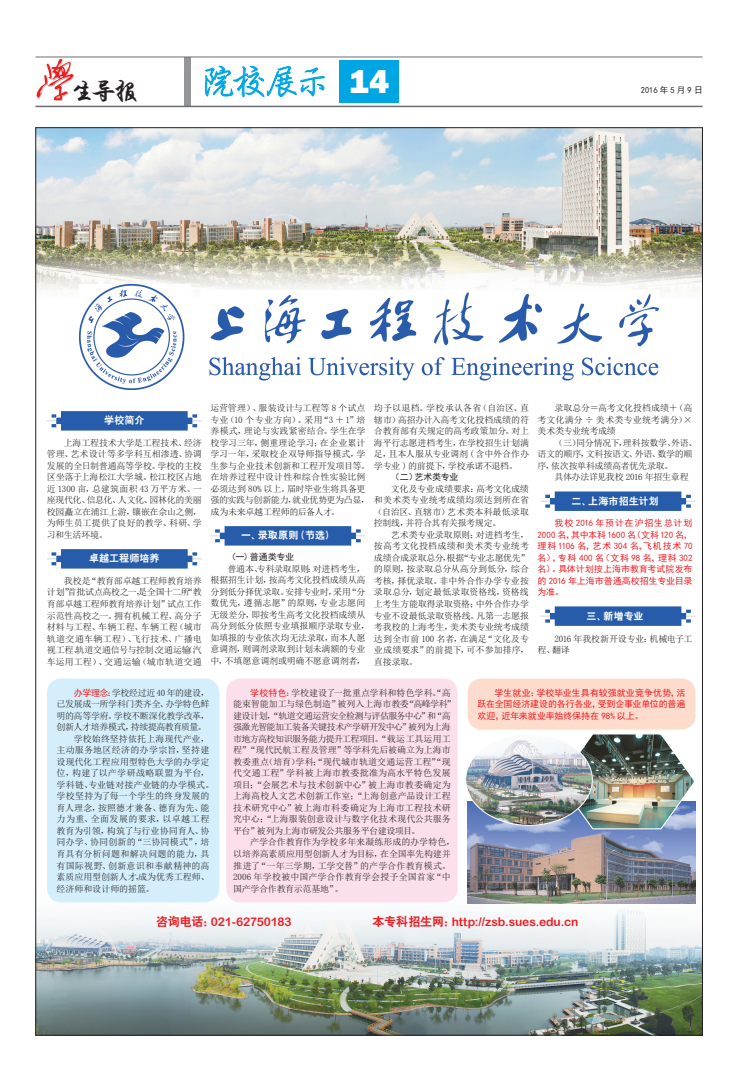
<style>
.page{position:relative;width:738px;height:1078px;background:#fff}
.page>*{position:absolute;margin:0;border:0;box-sizing:border-box;transform-origin:0 0}
.报眉{font:35px "H Yi 2 gj";color:#00a6e4}
.报眉-2{font:800 34px "Franklin Gothic";color:#fff}
.正文{font:24px "H Yi 4 gj";color:#231f20;scale:1.1 1}
.t1{font:12px "Arial Rounded MT Bold";letter-spacing:-.005em;color:#ee1d23}
.t2{font:10px "H Yb 2 gj";letter-spacing:.005em;color:#fff}
.t3{font:9px/11.5px "Sim Sun";letter-spacing:-.01em;color:#231f20;text-align:justify}
.t4{font:9px/11.5px "Sim Sun";letter-spacing:.01em;color:#231f20}
.t5{font:9px/11.5px "Sim Hei";letter-spacing:-.01em;color:#ee1d23;text-align:justify}
.t6{font:9px/11.5px "Sim Sun";letter-spacing:-.035em;color:#231f20}
.t7{font:9px "Sim Sun";letter-spacing:-.04em;color:#231f20}
.t8{font:9px "Sim Hei";letter-spacing:-.035em;color:#231f20}
.报眉-3{font:8.5px "Sim Hei";letter-spacing:.25em;color:#231f20}
.s1{font-family:"Sim Hei";color:#ee1d23}
.s2{font-family:"H Yb 2 gj"}
</style>
<div class="page">
<div style="left:184px;top:57px;width:7px;height:49px;background:#939598"></div>
<svg style="left:204px;top:56px;width:121px;height:52px"></svg>
<img style="left:36px;top:60px;width:38px;height:41px">
<svg style="left:73px;top:79px;width:65px;height:29px"></svg>
<hr style="left:35px;top:57px;width:667px;height:1px;background:#6c6d70">
<hr style="left:35px;top:106px;width:667px;height:1px;background:#6c6d70">
<div style="left:339px;top:61px;width:59px;height:42px;background:#00a6e4"></div>
<img style="left:37px;top:874px;width:663px;height:159px">
<img style="left:37px;top:129px;width:663px;height:162px">
<svg style="left:47px;top:411px;width:155px;height:19px;background:#4673b6"></svg>
<svg style="left:47px;top:549px;width:155px;height:19px;background:#4673b6"></svg>
<svg style="left:210px;top:526px;width:155px;height:19px;background:#4673b6"></svg>
<svg style="left:540px;top:491px;width:155px;height:20px;background:#4a76b7"></svg>
<svg style="left:540px;top:606px;width:155px;height:19px;background:#4975b7"></svg>
<img style="left:209px;top:292px;width:448px;height:89px">
<img style="left:80px;top:285px;width:110px;height:104px">
<img style="left:467px;top:825px;width:228px;height:78px">
<img style="left:557px;top:734px;width:138px;height:95px">
<img style="left:467px;top:734px;width:125px;height:91px">
<div style="left:47px;top:678px;width:172px;height:224px;background:#d4effb;border-radius:14px"></div>
<div style="left:467px;top:678px;width:228px;height:51px;background:#fddcce;border-radius:14px"></div>
<div style="left:226px;top:678px;width:231px;height:224px;background:#fbdfeb;border-radius:14px"></div>
<p class="正文" style="left:71px;top:79px;width:63px">生导报</p>
<p class="报眉" style="left:201px;top:64px;width:130px">院校展示</p>
<p class="报眉-2" style="left:348px;top:60px;width:42px">14</p>
<p class="报眉-3" style="left:640px;top:86px;width:63px">2016年5月9日</p>
<p class="t2" style="left:104px;top:415px;width:42px">学校简介</p>
<p class="t3" style="left:47px;top:437px;width:156px;text-indent:17px">上海工程技术大学是工程技术、经济管理、艺术设计等多学科互相渗透、协调发展的全日制普通高等学校。学校的主校区坐落于上海松江大学城。松江校区占地近 1300 亩，总建筑面积 43 万平方米。一座现代化、信息化、人文化、园林化的美丽校园矗立在浦江上游，镶嵌在佘山之侧，为师生员工提供了良好的教学、科研、学习和生活环境。</p>
<p class="t2" style="left:89px;top:553px;width:72px">卓越工程师培养</p>
<p class="t3" style="left:47px;top:575px;width:156px;text-indent:17px">我校是“教育部卓越工程师教育培养计划”首批试点高校之一，是全国十二所“教育部卓越工程师教育培养计划”试点工作示范性高校之一。拥有机械工程、高分子材料与工程、车辆工程、车辆工程（城市轨道交通车辆工程）、飞行技术、广播电视工程、轨道交通信号与控制、交通运输（汽车运用工程）、交通运输（城市轨道交通</p>
<p class="t3" style="left:210px;top:402px;width:320px;text-align:left">运营管理）、服装设计与工程等 8 个试点<br>专业（10 个专业方向）。采用“3 ＋ 1”培<br>养模式，理论与实践紧密结合。学生在学<br>校学习三年，侧重理论学习；在企业累计<br>学习一年，采取校企双导师指导模式，学<br>生参与企业技术创新和工程开发项目等。学专业 ) 的前提下，学校承诺不退档。<br>在培养过程中设计性和综合性实验比例<br>必须达到 80% 以上。届时毕业生将具备更<br>强的实践与创新能力，就业优势更为凸显，和美术类专业统考成绩均须达到所在省成为未来卓越工程师的后备人才。</p>
<p class="t2" style="left:241px;top:530px;width:95px">一、录取原则（节选）</p>
<p class="t8" style="left:227px;top:552px;width:68px">（一）普通类专业</p>
<p class="t3" style="left:210px;top:562px;width:320px;text-align:left;text-indent:17px">普通本、专科录取原则：对进档考生，<br>根据招生计划，按高考文化投档成绩从高<br>分到低分择优录取。安排专业时，采用“分<br>数优先，遵循志愿”的原则，专业志愿间<br>无级差分，即按考生高考文化投档成绩从<br>高分到低分依照专业填报顺序录取专业，考我校的上海考生，美术类专业统考成绩如填报的专业依次均无法录取，而本人愿<br>意调剂，则调剂录取到计划未满额的专业<br>中，不填愿意调剂或明确不愿意调剂者，</p>
<p class="t3" style="left:373px;top:402px;width:156px">均予以退档。学校承认各省（自治区、直辖市）高招办计入高考文化投档成绩的符合教育部有关规定的高考政策加分。对上海平行志愿进档考生，在学校招生计划满足，且本人服从专业调剂 ( 含中外合作办</p>
<p class="t8" style="left:390px;top:472px;width:69px">（二）艺术类专业</p>
<p class="t3" style="left:390px;top:483px;width:139px">文化及专业成绩要求：高考文化成绩</p>
<p class="t3" style="left:373px;top:506px;width:156px">（自治区、直辖市）艺术类本科最低录取控制线，并符合其有关报考规定。</p>
<p class="t3" style="left:373px;top:529px;width:156px;text-indent:17px">艺术类专业录取原则：对进档考生，按高考文化投档成绩和美术类专业统考成绩合成录取总分，根据“专业志愿优先”的原则，按录取总分从高分到低分，综合考核，择优录取。非中外合作办学专业按录取总分，划定最低录取资格线，资格线上考生方能取得录取资格；中外合作办学专业不设最低录取资格线。凡第一志愿报</p>
<p class="t3" style="left:373px;top:632px;width:156px">达到全市前 100 名者，在满足“文化及专业成绩要求”的前提下，可不参加排序，直接录取。</p>
<p class="t3" style="left:537px;top:402px;width:156px;text-indent:17px">录取总分＝高考文化投档成绩＋（高考文化满分 ÷ 美术类专业统考满分）×美术类专业统考成绩</p>
<p class="t6" style="left:537px;top:437px;width:161px;text-indent:17px">（三）同分情况下，理科按数学、外语、语文的顺序，文科按语文、外语、数学的顺序，依次按单科成绩高者优先录取。</p>
<p class="t7" style="left:554px;top:472px;width:135px">具体办法详见我校 2016 年招生章程</p>
<p class="t2" style="left:571px;top:495px;width:89px">二、上海市招生计划</p>
<p class="t5" style="left:537px;top:517px;width:156px;text-indent:17px">我校 2016 年预计在沪招生总计划2000 名，其中本科 1600 名（文科 120 名，理科 1106 名，艺术 304 名，飞机技术 70名），专科 400 名（文科 98 名，理科 302名）。具体计划按上海市教育考试院发布的 2016 年上海市普通高校招生专业目录为准。</p>
<p class="t2" style="left:586px;top:610px;width:58px">三、新增专业</p>
<p class="t3" style="left:537px;top:632px;width:156px;text-indent:17px">2016 年我校新开设专业：机械电子工程、翻译</p>
<p class="t3" style="left:57px;top:686px;width:154px;text-indent:17px"><span class="s1">办学理念：</span>学校经过近 40 年的建设，已发展成一所学科门类齐全、办学特色鲜明的高等学府。学校不断深化教学改革，创新人才培养模式，持续提高教育质量。</p>
<p class="t4" style="left:57px;top:732px;width:159px;text-indent:17px">学校始终坚持依托上海现代产业，主动服务地区经济的办学宗旨，坚持建设现代化工程应用型特色大学的办学定位，构建了以产学研战略联盟为平台，学科链、专业链对接产业链的办学模式。学校坚持为了每一个学生的终身发展的育人理念，按照德才兼备、德育为先、能力为重、全面发展的要求，以卓越工程教育为引领，构筑了与行业协同育人、协同办学、协同创新的“三协同模式”，培育具有分析问题和解决问题的能力，具有国际视野、创新意识和奉献精神的高素质应用型创新人才，成为优秀工程师、经济师和设计师的摇篮。</p>
<p class="t3" style="left:233px;top:686px;width:223px;text-align:left;text-indent:17px"><span class="s1">学校特色：</span>学校建设了一批重点学科和特色学科。“高能束智能加工与绿色制造”被列入上海市教委“高峰学科”建设计划，“轨道交通运营安全检测与评估服务中心”和“高强激光智能加工装备关键技术产学研开发中心”被列为上海市地方高校知识服务能力提升工程项目。“载运工具运用工程”“现代民航工程及管理”等学科先后被确立为上海市教委重点（培育）学科；“现代城市轨道交通运营工程”“现代交通工程”学科被上海市教委批准为高水平特色发展项目；“会展艺术与技术创新中心”被上海市教委确定为上海高校人文艺术创新工作室；“上海创意产品设计工程技术研究中心”被上海市科委确定为上海市工程技术研究中心；“上海服装创意设计与数字化技术现代公共服务平台”被列为上海市研发公共服务平台建设项目。</p>
<p class="t3" style="left:233px;top:836px;width:223px;text-align:left;text-indent:17px">产学合作教育作为学校多年来凝练形成的办学特色，以培养高素质应用型创新人才为目标，在全国率先构建并推进了“一年三学期，工学交替”的产学合作教育模式。<br>2006 年学校被中国产学合作教育学会授予全国首家“中国产学合作教育示范基地”。</p>
<p class="t5" style="left:477px;top:686px;width:209px;text-indent:17px">学生就业：学校毕业生具有较强就业竞争优势，活跃在全国经济建设的各行各业，受到企事业单位的普遍欢迎，近年来就业率始终保持在 98% 以上。</p>
<p class="t1" style="left:156px;top:914px;width:137px"><span class="s2">咨询电话：</span>021-62750183</p>
<p class="t1" style="left:372px;top:914px;width:207px"><span class="s2">本专科招生网：</span>http://zsb.sues.edu.cn</p>
</div>
